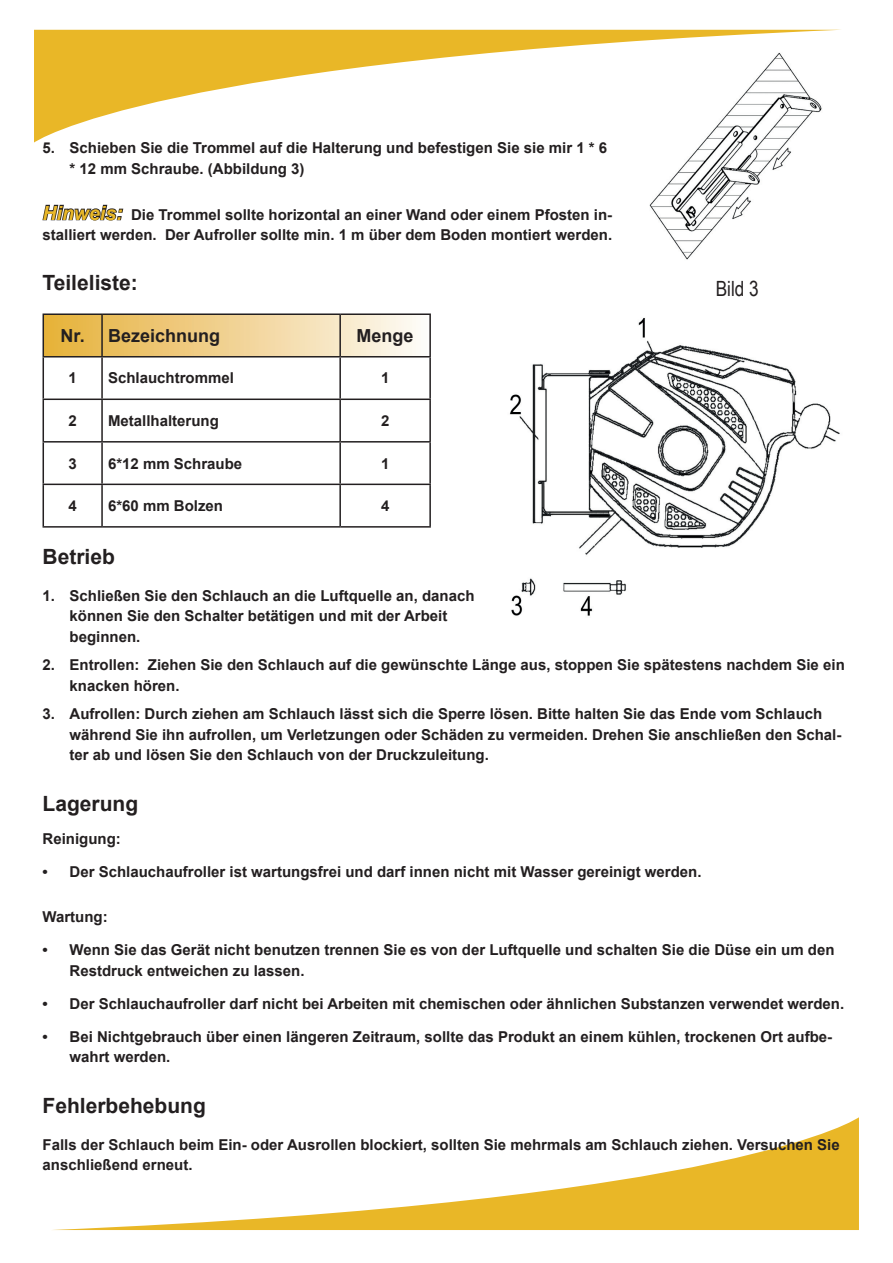
<style>
.page{position:relative;width:893px;height:1263px;background:#fff}
.page>*{position:absolute;margin:0;border:0;box-sizing:border-box;transform-origin:0 0}
.t1{font:700 21px "Arial";color:#231f20}
.t2{font:21px "Arial Narrow";color:#231f20}
.t3{font:700 18px "Arial";color:#231f20}
.t4{font:700 15px/20.2px "Arial";color:#231f20}
.s1{font-style:italic;font-size:19.5px;color:#e9b727}
</style>
<div class="page">
<svg style="left:34px;top:30px;width:801px;height:113px"></svg>
<svg style="left:53px;top:1117px;width:806px;height:113px"></svg>
<svg style="left:42px;top:204px;width:82px;height:17px"></svg>
<svg style="left:44px;top:315px;width:372px;height:41px;background:#f1d394"></svg>
<hr style="left:43px;top:313px;width:59px;height:2px;background:#231f20">
<hr style="left:43px;top:315px;width:1px;height:41px;background:#231f20">
<hr style="left:102px;top:313px;width:238px;height:2px;background:#231f20">
<hr style="left:101px;top:315px;width:2px;height:41px;background:#231f20">
<hr style="left:340px;top:313px;width:91px;height:2px;background:#231f20">
<hr style="left:339px;top:315px;width:2px;height:41px;background:#231f20">
<hr style="left:429px;top:315px;width:2px;height:41px;background:#231f20">
<hr style="left:43px;top:356px;width:59px;height:1px;background:#231f20">
<hr style="left:43px;top:357px;width:1px;height:41px;background:#231f20">
<hr style="left:102px;top:356px;width:238px;height:1px;background:#231f20">
<hr style="left:101px;top:357px;width:2px;height:41px;background:#231f20">
<hr style="left:340px;top:356px;width:91px;height:1px;background:#231f20">
<hr style="left:339px;top:357px;width:2px;height:41px;background:#231f20">
<hr style="left:429px;top:357px;width:2px;height:41px;background:#231f20">
<hr style="left:43px;top:398px;width:59px;height:2px;background:#231f20">
<hr style="left:43px;top:400px;width:1px;height:41px;background:#231f20">
<hr style="left:102px;top:398px;width:238px;height:2px;background:#231f20">
<hr style="left:101px;top:400px;width:2px;height:41px;background:#231f20">
<hr style="left:340px;top:398px;width:91px;height:2px;background:#231f20">
<hr style="left:339px;top:400px;width:2px;height:41px;background:#231f20">
<hr style="left:429px;top:400px;width:2px;height:41px;background:#231f20">
<hr style="left:43px;top:441px;width:59px;height:2px;background:#231f20">
<hr style="left:43px;top:443px;width:1px;height:41px;background:#231f20">
<hr style="left:102px;top:441px;width:238px;height:2px;background:#231f20">
<hr style="left:101px;top:443px;width:2px;height:41px;background:#231f20">
<hr style="left:340px;top:441px;width:91px;height:2px;background:#231f20">
<hr style="left:339px;top:443px;width:2px;height:41px;background:#231f20">
<hr style="left:429px;top:443px;width:2px;height:41px;background:#231f20">
<hr style="left:43px;top:484px;width:59px;height:1px;background:#231f20">
<hr style="left:43px;top:485px;width:1px;height:41px;background:#231f20">
<hr style="left:102px;top:484px;width:238px;height:1px;background:#231f20">
<hr style="left:101px;top:485px;width:2px;height:41px;background:#231f20">
<hr style="left:340px;top:484px;width:91px;height:1px;background:#231f20">
<hr style="left:339px;top:485px;width:2px;height:41px;background:#231f20">
<hr style="left:429px;top:485px;width:2px;height:41px;background:#231f20">
<hr style="left:43px;top:526px;width:59px;height:2px;background:#231f20">
<hr style="left:102px;top:526px;width:238px;height:2px;background:#231f20">
<hr style="left:340px;top:526px;width:91px;height:2px;background:#231f20">
<img style="left:509px;top:318px;width:331px;height:298px">
<img style="left:633px;top:50px;width:202px;height:210px">
<p class="t4" style="left:70px;top:138px;width:539px;text-indent:-27px">5. Schieben Sie die Trommel auf die Halterung und befestigen Sie sie mir 1 * 6 * 12 mm Schraube. (Abbildung 3)</p>
<p class="t4" style="left:43px;top:204px;width:571px"><span class="s1">Hinweis:</span> Die Trommel sollte horizontal an einer Wand oder einem Pfosten in&shy;stalliert werden. Der Aufroller sollte min. 1 m über dem Boden montiert werden.</p>
<h1 class="t1" style="left:43px;top:268px;width:97px">Teileliste:</h1>
<p class="t3" style="left:61px;top:323px;width:161px">Nr. Bezeichnung</p>
<p class="t3" style="left:357px;top:323px;width:59px">Menge</p>
<p class="t4" style="left:68px;top:368px;width:10px">1</p>
<p class="t4" style="left:108px;top:368px;width:127px">Schlauchtrommel</p>
<p class="t4" style="left:381px;top:368px;width:10px">1</p>
<p class="t4" style="left:68px;top:411px;width:10px">2</p>
<p class="t4" style="left:108px;top:411px;width:112px">Metallhalterung</p>
<p class="t4" style="left:381px;top:411px;width:10px">2</p>
<p class="t4" style="left:68px;top:453px;width:10px">3</p>
<p class="t4" style="left:108px;top:453px;width:136px">6*12 mm Schraube</p>
<p class="t4" style="left:381px;top:453px;width:10px">1</p>
<p class="t4" style="left:68px;top:496px;width:10px">4</p>
<p class="t4" style="left:108px;top:496px;width:117px">6*60 mm Bolzen</p>
<p class="t4" style="left:381px;top:496px;width:10px">4</p>
<h1 class="t1" style="left:43px;top:542px;width:74px">Betrieb</h1>
<p class="t4" style="left:70px;top:586px;width:406px;text-indent:-27px">1. Schließen Sie den Schlauch an die Luftquelle an, danach können Sie den Schalter betätigen und mit der Arbeit beginnen.</p>
<p class="t4" style="left:70px;top:655px;width:777px;text-indent:-27px">2. Entrollen: Ziehen Sie den Schlauch auf die gewünschte Länge aus, stoppen Sie spätestens nachdem Sie ein knacken hören.</p>
<p class="t4" style="left:70px;top:704px;width:773px;text-indent:-27px">3. Aufrollen: Durch ziehen am Schlauch lässt sich die Sperre lösen. Bitte halten Sie das Ende vom Schlauch während Sie ihn aufrollen, um Verletzungen oder Schäden zu vermeiden. Drehen Sie anschließen den Schal&shy;ter ab und lösen Sie den Schlauch von der Druckzuleitung.</p>
<h1 class="t1" style="left:43px;top:788px;width:97px">Lagerung</h1>
<p class="t4" style="left:43px;top:828px;width:80px">Reinigung:</p>
<p class="t4" style="left:43px;top:861px;width:661px">• Der Schlauchaufroller ist wartungsfrei und darf innen nicht mit Wasser gereinigt werden.</p>
<p class="t4" style="left:43px;top:907px;width:67px">Wartung:</p>
<p class="t4" style="left:70px;top:940px;width:766px;text-indent:-27px">• Wenn Sie das Gerät nicht benutzen trennen Sie es von der Luftquelle und schalten Sie die Düse ein um den<br>Restdruck entweichen zu lassen.</p>
<p class="t4" style="left:43px;top:993px;width:803px">• Der Schlauchaufroller darf nicht bei Arbeiten mit chemischen oder ähnlichen Substanzen verwendet werden.</p>
<p class="t4" style="left:70px;top:1026px;width:764px;text-indent:-27px">• Bei Nichtgebrauch über einen längeren Zeitraum, sollte das Produkt an einem kühlen, trockenen Ort aufbe&shy;wahrt werden.</p>
<h1 class="t1" style="left:43px;top:1090px;width:165px">Fehlerbehebung</h1>
<p class="t4" style="left:43px;top:1135px;width:799px">Falls der Schlauch beim Ein- oder Ausrollen blockiert, sollten Sie mehrmals am Schlauch ziehen. Versuchen Sie anschließend erneut.</p>
<h1 class="t2" style="left:716px;top:274px;width:45px">Bild 3</h1>
</div>
